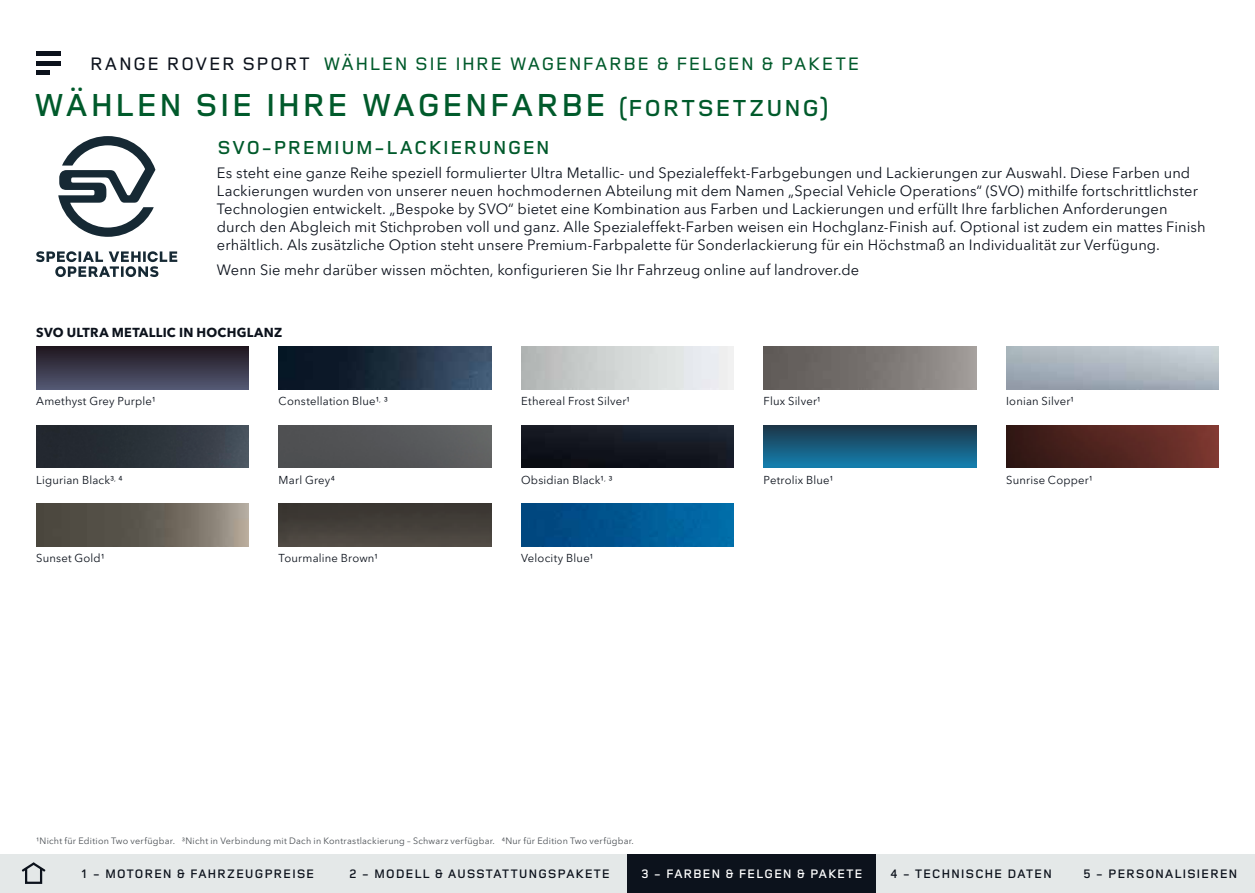
<style>
.page{position:relative;width:1255px;height:893px;background:#fff}
.page>*{position:absolute;margin:0;border:0;box-sizing:border-box;transform-origin:0 0}
.t1{font:600 33px "Land Rover Wide";letter-spacing:-.005em;color:#005a2b}
.t2{font:600 19.5px "Land Rover Wide";color:#005a2b}
.t3{font:500 18.75px "Land Rover Wide";color:#005a2b}
.t4{font:14.7px/18px "Avenir Next W1 G";letter-spacing:.005em;color:#0c121c}
.t5{font:600 12.75px "Land Rover Wide";color:#0c121c}
.t6{font:700 12.75px "Avenir Next W1 G";letter-spacing:.02em;color:#0c121c}
.t7{font:600 12.75px "Land Rover Wide";color:#fff}
.t8{font:11.25px "Avenir Next W1 G";letter-spacing:.015em;color:#0c121c}
.t9{font:9px "Avenir Next W1 G";letter-spacing:.025em;color:#4a4f54}
.t10{font:6.6px "Avenir Next W1 G";color:#0c121c}
.s1{color:#0c121c}
.s2{font-size:24px}
.s3{font-size:11.25px}
</style>
<div class="page">
<svg style="left:36px;top:55px;width:24px;height:16px"></svg>
<hr style="left:36px;top:51px;width:24px;height:4px;background:#0c121c">
<hr style="left:36px;top:61px;width:24px;height:4px;background:#0c121c">
<hr style="left:36px;top:71px;width:14px;height:4px;background:#0c121c">
<div style="left:0;top:855px;width:64px;height:38px;background:#e4e8e8"></div>
<svg style="left:21px;top:862px;width:25px;height:11px"></svg>
<div style="left:25px;top:867px;width:17px;height:17px;border:2px solid #0c121c"></div>
<div style="left:64px;top:855px;width:268px;height:38px;background:#e4e8e8"></div>
<div style="left:876px;top:855px;width:189px;height:38px;background:#e4e8e8"></div>
<div style="left:1065px;top:855px;width:189px;height:38px;background:#e4e8e8"></div>
<div style="left:332px;top:855px;width:295px;height:38px;background:#e4e8e8"></div>
<div style="left:627px;top:855px;width:249px;height:38px;background:#0c121c"></div>
<svg style="left:36px;top:251px;width:141px;height:26px"></svg>
<svg style="left:58px;top:136px;width:97px;height:101px"></svg>
<img style="left:521px;top:425px;width:212px;height:43px">
<img style="left:1006px;top:425px;width:212px;height:43px">
<img style="left:36px;top:425px;width:213px;height:43px">
<img style="left:279px;top:425px;width:212px;height:43px">
<img style="left:521px;top:504px;width:212px;height:42px">
<img style="left:279px;top:504px;width:212px;height:42px">
<div style="left:763px;top:425px;width:213px;height:43px;background:linear-gradient(to bottom,#1d3446,#1381b2)"></div>
<div style="left:36px;top:347px;width:213px;height:42px;background:linear-gradient(to bottom,#20171f,#525771)"></div>
<img style="left:279px;top:347px;width:212px;height:42px">
<img style="left:763px;top:347px;width:213px;height:42px">
<img style="left:36px;top:504px;width:213px;height:42px">
<p class="t3" style="left:89px;top:50px;width:772px"><span class="s1">RANGE ROVER SPORT</span> WÄHLEN SIE IHRE WAGENFARBE &amp; FELGEN &amp; PAKETE</p>
<h1 class="t1" style="left:33px;top:82px;width:797px">WÄHLEN SIE IHRE WAGENFARBE <span class="s2">(FORTSETZUNG)</span></h1>
<h2 class="t2" style="left:217px;top:134px;width:335px">SVO-PREMIUM-LACKIERUNGEN</h2>
<p class="t4" style="left:217px;top:163px;width:990px">Es steht eine ganze Reihe speziell formulierter Ultra Metallic- und Spezialeffekt-Farbgebungen und Lackierungen zur Auswahl. Diese Farben und Lackierungen wurden von unserer neuen hochmodernen Abteilung mit dem Namen „Special Vehicle Operations“ (SVO) mithilfe fortschrittlichster Technologien entwickelt. „Bespoke by SVO“ bietet eine Kombination aus Farben und Lackierungen und erfüllt Ihre farblichen Anforderungen durch den Abgleich mit Stichproben voll und ganz. Alle Spezialeffekt-Farben weisen ein Hochglanz-Finish auf. Optional ist zudem ein mattes Finish erhältlich. Als zusätzliche Option steht unsere Premium-Farbpalette für Sonderlackierung für ein Höchstmaß an Individualität zur Verfügung.</p>
<p class="t4" style="left:217px;top:259px;width:643px">Wenn Sie mehr darüber wissen möchten, konfigurieren Sie Ihr Fahrzeug online auf landrover.de</p>
<p class="t6" style="left:36px;top:322px;width:248px">SVO ULTRA METALLIC IN HOCHGLANZ</p>
<p class="t8" style="left:36px;top:392px;width:121px">Amethyst Grey Purple1</p>
<p class="t8" style="left:279px;top:392px;width:111px">Constellation Blue1<sup>,</sup> 3</p>
<p class="t8" style="left:521px;top:392px;width:111px">Ethereal Frost Silver1</p>
<p class="t8" style="left:763px;top:392px;width:59px">Flux Silver1</p>
<p class="t8" style="left:1006px;top:392px;width:70px">Ionian Silver1</p>
<p class="t8" style="left:521px;top:471px;width:93px">Obsidian Black1<sup>,</sup> 3</p>
<p class="t8" style="left:36px;top:471px;width:80px">Ligurian Black3</p>
<p class="t8" style="left:1006px;top:471px;width:88px">Sunrise Copper1</p>
<p class="t8" style="left:763px;top:471px;width:71px">Petrolix Blue1</p>
<p class="t10" style="left:114px;top:473px;width:10px">, <span class="s3">4</span></p>
<p class="t8" style="left:279px;top:471px;width:58px">Marl Grey4</p>
<p class="t8" style="left:36px;top:549px;width:70px">Sunset Gold1</p>
<p class="t8" style="left:279px;top:549px;width:101px">Tourmaline Brown1</p>
<p class="t8" style="left:521px;top:549px;width:74px">Velocity Blue1</p>
<p class="t9" style="left:36px;top:834px;width:599px">1Nicht für Edition Two verfügbar. 3Nicht in Verbindung mit Dach in Kontrastlackierung – Schwarz verfügbar. 4Nur für Edition Two verfügbar.</p>
<p class="t5" style="left:81px;top:865px;width:235px">1 - MOTOREN &amp; FAHRZEUGPREISE</p>
<p class="t5" style="left:349px;top:865px;width:263px">2 - MODELL &amp; AUSSTATTUNGSPAKETE</p>
<p class="t7" style="left:640px;top:865px;width:224px">3 - FARBEN &amp; FELGEN &amp; PAKETE</p>
<p class="t5" style="left:889px;top:865px;width:164px">4 - TECHNISCHE DATEN</p>
<p class="t5" style="left:1082px;top:865px;width:156px">5 - PERSONALISIEREN</p>
</div>
